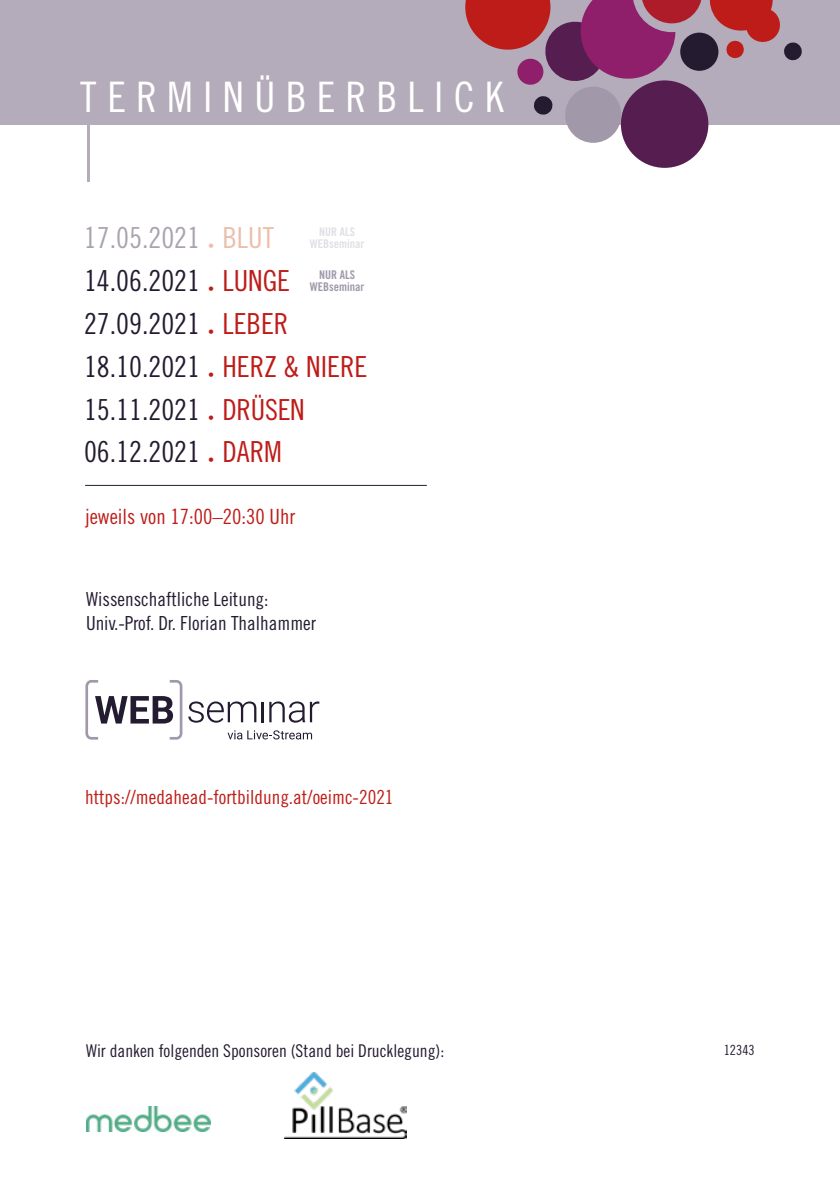
<style>
.page{position:relative;width:840px;height:1191px;background:#fff}
.page>*{position:absolute;margin:0;border:0;box-sizing:border-box;transform-origin:0 0}
.t1{font:42px "Trade Gothic Cond Eighteen";letter-spacing:.245em;color:#fff}
.t2{font:29px/42.8px "Trade Gothic Cond Eighteen";color:#241b31}
.t3{font:21px "Trade Gothic Cond Eighteen";color:#be1c18}
.t4{font:19.4px/24px "Trade Gothic Cond Eighteen";color:#241b31}
.t5{font:19.4px "Trade Gothic Cond Eighteen";color:#be1c18}
.t6{font:17.6px "Trade Gothic Cond Eighteen";color:#241b31}
.t7{font:14px "Trade Gothic Cond Eighteen";color:#241b31}
.t8{font:12px/12px "Trade Gothic Bold Cond Twenty";color:#e2dfe5;text-align:center}
.t9{font:12px/12px "Trade Gothic Bold Cond Twenty";color:#a199aa;text-align:center}
.s1{color:#aaa2af}
.s2{font-size:12px;color:#ecbfac}
.s3{color:#ecbfac}
.s4{font-size:12px;color:#be1c18}
.s5{color:#be1c18}
</style>
<div class="page">
<div style="left:0;top:0;width:839px;height:125px;background:#b4acba"></div>
<hr style="left:87px;top:125px;width:3px;height:56px;background:#b4acba">
<div style="left:620px;top:80px;width:88px;height:88px;background:#551d50;border-radius:50%"></div>
<div style="left:565px;top:87px;width:56px;height:56px;background:#a199aa;border-radius:50%"></div>
<svg style="left:465px;top:0;width:337px;height:86px"></svg>
<svg style="left:534px;top:96px;width:19px;height:19px"></svg>
<hr style="left:85px;top:485px;width:341px;height:1px;background:#241b31">
<img style="left:86px;top:1106px;width:124px;height:25px">
<img style="left:284px;top:1072px;width:122px;height:66px">
<svg style="left:85px;top:680px;width:234px;height:60px"></svg>
<h1 class="t1" style="left:80px;top:72px;width:424px">TERMINÜBERBLICK</h1>
<p class="t2" style="left:84px;top:216px;width:285px"><span class="s1">17.05.2021</span> <span class="s2">•</span> <span class="s3">BLUT<br></span>14.06.2021 <span class="s4">•</span> <span class="s5">LUNGE<br></span>27.09.2021 <span class="s4">•</span> <span class="s5">LEBER<br></span>18.10.2021 <span class="s4">•</span> <span class="s5">HERZ &amp; NIERE<br></span>15.11.2021 <span class="s4">•</span> <span class="s5">DRÜSEN<br></span>06.12.2021 <span class="s4">•</span> <span class="s5">DARM</span></p>
<p class="t8" style="left:310px;top:226px;width:56px">NUR ALS<br>WEBseminar</p>
<p class="t9" style="left:310px;top:269px;width:56px">NUR ALS<br>WEBseminar</p>
<p class="t3" style="left:85px;top:504px;width:211px">jeweils von 17:00–20:30 Uhr</p>
<p class="t4" style="left:86px;top:587px;width:231px">Wissenschaftliche Leitung:<br>Univ.-Prof. Dr. Florian Thalhammer</p>
<p class="t5" style="left:85px;top:786px;width:310px">https://medahead-fortbildung.at/oeimc-2021</p>
<p class="t6" style="left:86px;top:1040px;width:359px">Wir danken folgenden Sponsoren (Stand bei Drucklegung):</p>
<p class="t7" style="left:723px;top:1041px;width:33px">12343</p>
</div>
